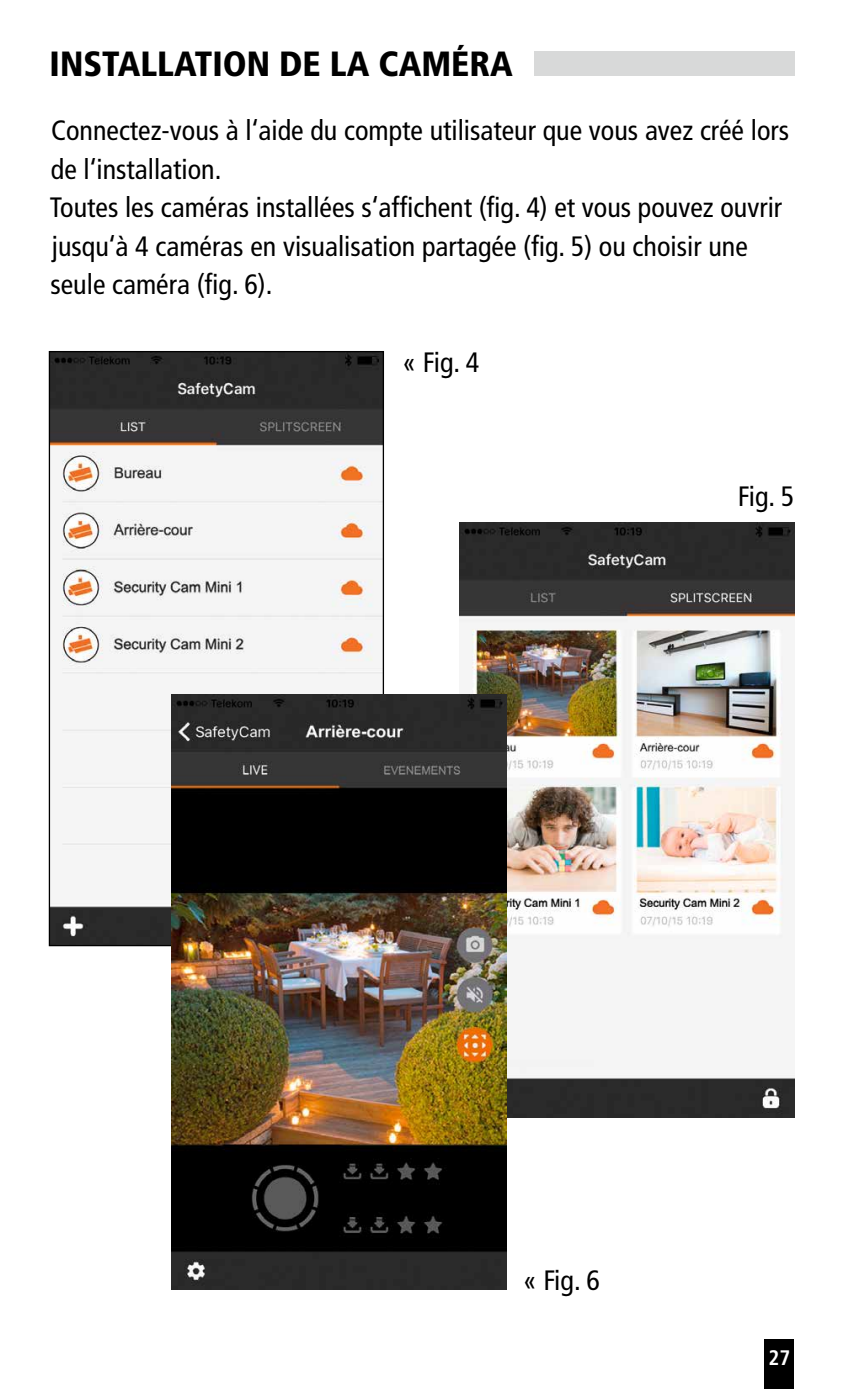
<style>
.page{position:relative;width:844px;height:1389px;background:#fff}
.page>*{position:absolute;margin:0;border:0;box-sizing:border-box;transform-origin:0 0}
.t1{font:900 condensed 35px "Frutiger";color:#000}
.t2{font:condensed 28px/38.5px "Frutiger";color:#000}
.t3{font:700 condensed 21px "Frutiger";color:#fff}
</style>
<div class="page">
<div style="left:534px;top:51px;width:260px;height:25px;background:#d8d9d9"></div>
<img style="left:51px;top:353px;width:331px;height:591px">
<img style="left:459px;top:523px;width:335px;height:595px">
<img style="left:171px;top:694px;width:335px;height:596px">
<div style="left:764px;top:1339px;width:30px;height:50px;background:#000"></div>
<p class="t1" style="left:50px;top:43px;width:464px">INSTALLATION DE LA CAMÉRA</p>
<p class="t2" style="left:50px;top:111px;width:740px">Connectez-vous à l‘aide du compte utilisateur que vous avez créé lors de l‘installation.<br>Toutes les caméras installées s‘affichent (fig. 4) et vous pouvez ouvrir jusqu‘à 4 caméras en visualisation partagée (fig. 5) ou choisir une seule caméra (fig. 6).</p>
<p class="t2" style="left:402px;top:343px;width:79px">« Fig. 4</p>
<p class="t2" style="left:737px;top:477px;width:58px">Fig. 5</p>
<p class="t2" style="left:522px;top:1261px;width:79px">« Fig. 6</p>
<p class="t3" style="left:768px;top:1345px;width:23px">27</p>
</div>
